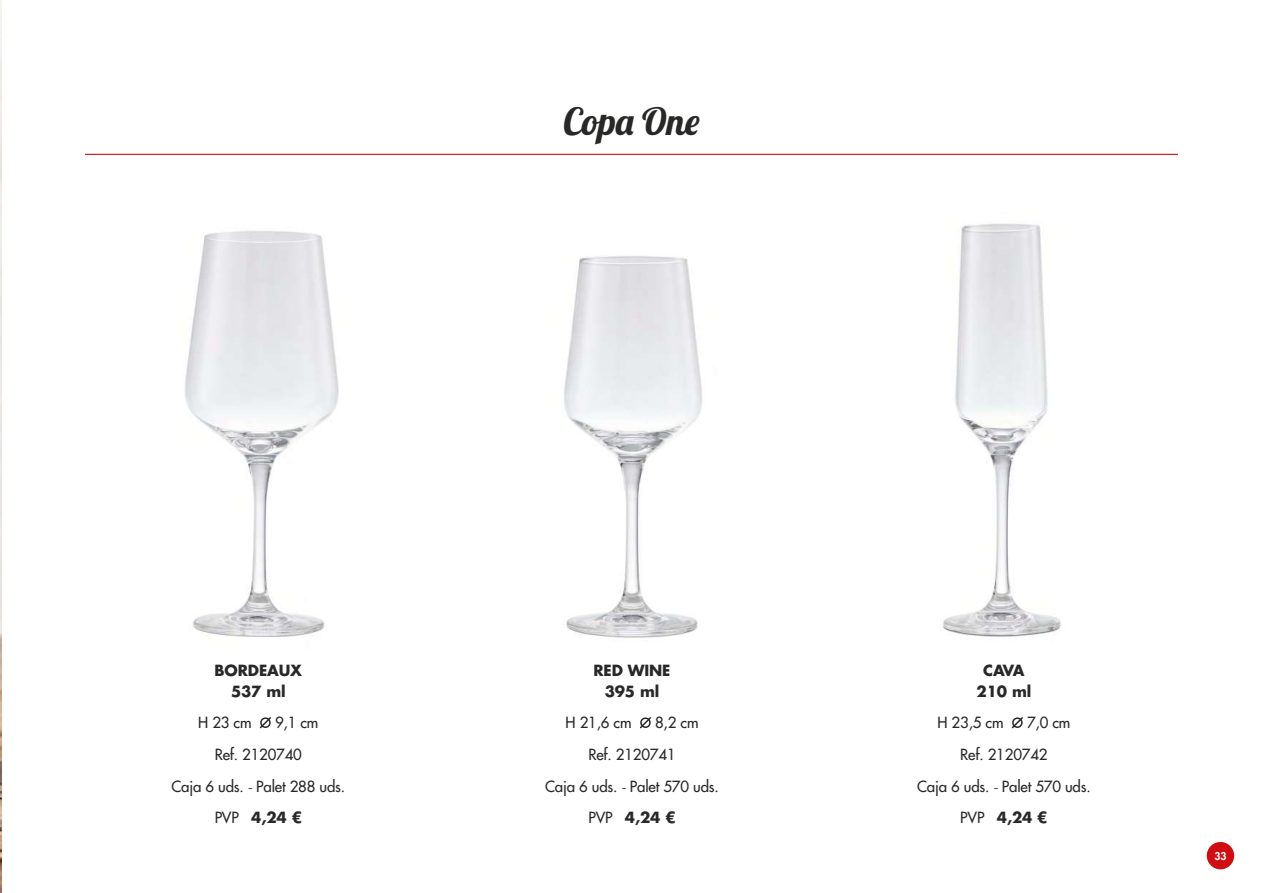
<style>
.page{position:relative;width:1263px;height:893px;background:#fff}
.page>*{position:absolute;margin:0;border:0;box-sizing:border-box;transform-origin:0 0}
.t1{font:37.5px "Lobster";color:#282827}
.t2{font:500 15px "Futura Std";letter-spacing:-.01em;color:#282827}
.t3{font:700 15px/21px "Futura Std";letter-spacing:-.01em;color:#282827;text-align:center}
.t4{font:800 10.5px "Futura Std";color:#fff}
.s1{font-family:"Minion Pro"}
.s2{font-weight:500}
</style>
<div class="page">
<div style="left:1207px;top:842px;width:27px;height:27px;background:#ce0e12;border-radius:50%"></div>
<img style="left:0;top:0;width:1px;height:893px">
<hr style="left:85px;top:154px;width:1093px;height:1px;background:#ce0e12">
<img style="left:185px;top:231px;width:154px;height:406px">
<svg style="left:259px;top:717px;width:12px;height:12px"></svg>
<img style="left:943px;top:223px;width:118px;height:414px">
<svg style="left:1011px;top:717px;width:12px;height:12px"></svg>
<img style="left:564px;top:256px;width:138px;height:382px">
<svg style="left:640px;top:717px;width:11px;height:12px"></svg>
<h1 class="t1" style="left:563px;top:97px;width:138px">Copa One</h1>
<p class="t3" style="left:215px;top:659px;width:89px">BORDEAUX<br>537 ml</p>
<p class="t2" style="left:198px;top:713px;width:55px">H 23 cm</p>
<p class="t2" style="left:275px;top:713px;width:45px">9,1 cm</p>
<p class="t2" style="left:215px;top:745px;width:89px">Ref. 2120740</p>
<p class="t2" style="left:172px;top:777px;width:175px">Caja 6 uds. <span class="s1">-</span> Palet 288 uds.</p>
<p class="t3" style="left:215px;top:807px;width:89px"><span class="s2">PVP</span> 4,24 €</p>
<p class="t3" style="left:593px;top:659px;width:78px">RED WINE<br>395 ml</p>
<p class="t2" style="left:565px;top:713px;width:68px">H 21,6 cm</p>
<p class="t2" style="left:655px;top:713px;width:45px">8,2 cm</p>
<p class="t2" style="left:588px;top:745px;width:89px">Ref. 2120741</p>
<p class="t2" style="left:545px;top:777px;width:175px">Caja 6 uds. <span class="s1">-</span> Palet 570 uds.</p>
<p class="t3" style="left:588px;top:807px;width:89px"><span class="s2">PVP</span> 4,24 €</p>
<p class="t3" style="left:977px;top:659px;width:56px">CAVA<br>210 ml</p>
<p class="t2" style="left:937px;top:713px;width:68px">H 23,5 cm</p>
<p class="t2" style="left:1027px;top:713px;width:45px">7,0 cm</p>
<p class="t2" style="left:960px;top:745px;width:89px">Ref. 2120742</p>
<p class="t2" style="left:917px;top:777px;width:175px">Caja 6 uds. <span class="s1">-</span> Palet 570 uds.</p>
<p class="t3" style="left:960px;top:807px;width:89px"><span class="s2">PVP</span> 4,24 €</p>
<p class="t4" style="left:1214px;top:849px;width:14px">33</p>
</div>
